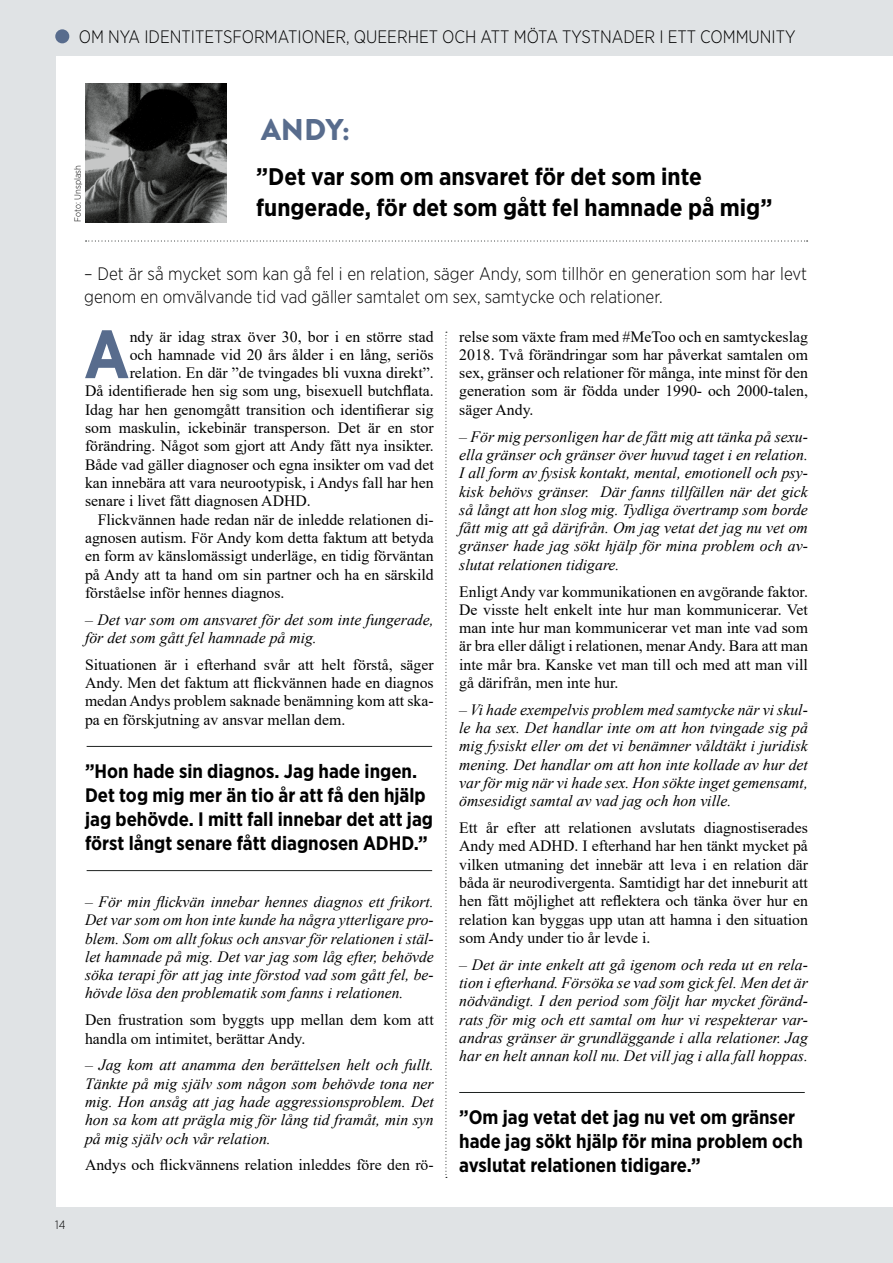
<style>
.page{position:relative;width:893px;height:1263px;background:#fff}
.page>*{position:absolute;margin:0;border:0;box-sizing:border-box;transform-origin:0 0}
.Brödtext_times{font:700 68.1px "Gotham Narrow";color:#586c8d}
.Rubrik_1{font:900 30px "Brandon Grotesque";color:#586c8d}
.t1{font:700 24px/31.5px "Gotham Narrow";color:#000}
.citat_stort{font:700 19.5px/24px "Gotham Narrow";color:#000}
.Inledning_Ingress{font:300 18px/22.5px "Gotham Narrow";color:#000}
.Inledning_Ingress-2{font:300 18px "Gotham Narrow";color:#000;scale:.96 1}
.Brödtext_times-2{font:15.75px/18.3px "Times New Roman";color:#000;text-align:justify}
.brödtext_kursiv{font:italic 15.75px/18.3px "Times New Roman";color:#000;text-align:justify}
.Brödtext_times_med_indrag{font:15.75px/18.3px "Times New Roman";color:#000;text-align:justify}
.t2{font:300 12px "Gotham Narrow";color:#000}
.t3{font:300 9px "Gotham Narrow";color:#000}
</style>
<div class="page">
<div style="left:0;top:0;width:893px;height:55px;background:#e0e3e5"></div>
<div style="left:0;top:0;width:55px;height:1263px;background:#e0e3e5"></div>
<div style="left:0;top:1208px;width:893px;height:55px;background:#e0e3e5"></div>
<img style="left:85px;top:84px;width:142px;height:138px">
<svg style="left:86px;top:240px;width:722px;height:2px"></svg>
<hr style="left:87px;top:746px;width:345px;height:1px;background:#1e2221">
<hr style="left:459px;top:1092px;width:346px;height:1px;background:#1e2221">
<hr style="left:87px;top:870px;width:345px;height:1px;background:#1e2221">
<svg style="left:445px;top:332px;width:2px;height:846px"></svg>
<div style="left:55px;top:29px;width:14px;height:14px;background:#586c8d;border-radius:50%"></div>
<p class="Inledning_Ingress-2" style="left:79px;top:26px;width:748px">OM NYA IDENTITETSFORMATIONER, QUEERHET OCH ATT MÖTA TYSTNADER I ETT COMMUNITY</p>
<p class="t3" style="left:72px;top:222px;width:58px;rotate:-90deg">Foto: Unsplash</p>
<h1 class="Rubrik_1" style="left:261px;top:108px;width:90px">ANDY:</h1>
<p class="t1" style="left:256px;top:161px;width:518px">”Det var som om ansvaret för det som inte fungerade, för det som gått fel hamnade på mig”</p>
<p class="Inledning_Ingress" style="left:84px;top:262px;width:724px">– Det är så mycket som kan gå fel i en relation, säger Andy, som tillhör en generation som har levt genom en omvälvande tid vad gäller samtalet om sex, samtycke och relationer.</p>
<p class="Brödtext_times" style="left:84px;top:310px;width:47px">A</p>
<p class="Brödtext_times-2" style="left:130px;top:327px;width:306px">ndy är idag strax över 30, bor i en större stad</p>
<p class="Brödtext_times-2" style="left:459px;top:327px;width:350px">relse som växte fram med #MeToo och en samtyckeslag 2018. Två förändringar som har påverkat samtalen om sex, gränser och relationer för många, inte minst för den generation som är födda under 1990- och 2000-talen, säger Andy.</p>
<p class="brödtext_kursiv" style="left:459px;top:427px;width:350px">– För mig personligen har de fått mig att tänka på sexu&shy;ella gränser och gränser över huvud taget i en relation.<br>I all form av fysisk kontakt, mental, emotionell och psy&shy;kisk behövs gränser. Där fanns tillfällen när det gick så långt att hon slog mig. Tydliga övertramp som borde fått mig att gå därifrån. Om jag vetat det jag nu vet om gränser hade jag sökt hjälp för mina problem och av&shy;slutat relationen tidigare.</p>
<p class="Brödtext_times-2" style="left:459px;top:582px;width:350px">Enligt Andy var kommunikationen en avgörande faktor.<br>De visste helt enkelt inte hur man kommunicerar. Vet man inte hur man kommunicerar vet man inte vad som är bra eller dåligt i relationen, menar Andy. Bara att man inte mår bra. Kanske vet man till och med att man vill gå därifrån, men inte hur.</p>
<p class="brödtext_kursiv" style="left:459px;top:700px;width:350px">– Vi hade exempelvis problem med samtycke när vi skul&shy;le ha sex. Det handlar inte om att hon tvingade sig på mig fysiskt eller om det vi benämner våldtäkt i juridisk mening. Det handlar om att hon inte kollade av hur det var för mig när vi hade sex. Hon sökte inget gemensamt, ömsesidigt samtal av vad jag och hon ville.</p>
<p class="Brödtext_times-2" style="left:459px;top:818px;width:350px">Ett år efter att relationen avslutats diagnostiserades Andy med ADHD. I efterhand har hen tänkt mycket på vilken utmaning det innebär att leva i en relation där båda är neurodivergenta. Samtidigt har det inneburit att hen fått möjlighet att reflektera och tänka över hur en relation kan byggas upp utan att hamna i den situation som Andy under tio år levde i.</p>
<p class="brödtext_kursiv" style="left:459px;top:955px;width:350px">– Det är inte enkelt att gå igenom och reda ut en rela&shy;tion i efterhand. Försöka se vad som gick fel. Men det är nödvändigt. I den period som följt har mycket föränd&shy;rats för mig och ett samtal om hur vi respekterar var&shy;andras gränser är grundläggande i alla relationer. Jag har en helt annan koll nu. Det vill jag i alla fall hoppas.</p>
<p class="Brödtext_times-2" style="left:130px;top:345px;width:305px">och hamnade vid 20 års ålder i en lång, seriös</p>
<p class="Brödtext_times-2" style="left:130px;top:363px;width:305px">relation. En där ”de tvingades bli vuxna direkt”.</p>
<p class="Brödtext_times-2" style="left:85px;top:381px;width:350px">Då identifierade hen sig som ung, bisexuell butchflata.</p>
<p class="Brödtext_times-2" style="left:85px;top:400px;width:350px">Idag har hen genomgått transition och identifierar sig</p>
<p class="Brödtext_times-2" style="left:85px;top:418px;width:350px">som maskulin, ickebinär transperson. Det är en stor</p>
<p class="Brödtext_times-2" style="left:85px;top:436px;width:350px">förändring. Något som gjort att Andy fått nya insikter.</p>
<p class="Brödtext_times-2" style="left:85px;top:455px;width:350px">Både vad gäller diagnoser och egna insikter om vad det</p>
<p class="Brödtext_times-2" style="left:85px;top:473px;width:350px">kan innebära att vara neurootypisk, i Andys fall har hen</p>
<p class="Brödtext_times-2" style="left:85px;top:491px;width:227px">senare i livet fått diagnosen ADHD.</p>
<p class="Brödtext_times_med_indrag" style="left:85px;top:510px;width:350px;text-indent:13px">Flickvännen hade redan när de inledde relationen di&shy;agnosen autism. För Andy kom detta faktum att betyda en form av känslomässigt underläge, en tidig förväntan på Andy att ta hand om sin partner och ha en särskild förståelse inför hennes diagnos.</p>
<p class="brödtext_kursiv" style="left:85px;top:610px;width:350px">– Det var som om ansvaret för det som inte fungerade, för det som gått fel hamnade på mig.</p>
<p class="Brödtext_times-2" style="left:85px;top:655px;width:350px">Situationen är i efterhand svår att helt förstå, säger Andy. Men det faktum att flickvännen hade en diagnos medan Andys problem saknade benämning kom att ska&shy;pa en förskjutning av ansvar mellan dem.</p>
<p class="citat_stort" style="left:85px;top:759px;width:350px">”Hon hade sin diagnos. Jag hade ingen.<br>Det tog mig mer än tio år att få den hjälp jag behövde. I mitt fall innebar det att jag först långt senare fått diagnosen ADHD.”</p>
<p class="brödtext_kursiv" style="left:85px;top:892px;width:350px">– För min flickvän innebar hennes diagnos ett frikort.<br>Det var som om hon inte kunde ha några ytterligare pro&shy;blem. Som om allt fokus och ansvar för relationen i stäl&shy;let hamnade på mig. Det var jag som låg efter, behövde söka terapi för att jag inte förstod vad som gått fel, be&shy;hövde lösa den problematik som fanns i relationen.</p>
<p class="Brödtext_times-2" style="left:85px;top:1010px;width:350px">Den frustration som byggts upp mellan dem kom att handla om intimitet, berättar Andy.</p>
<p class="brödtext_kursiv" style="left:85px;top:1055px;width:350px">– Jag kom att anamma den berättelsen helt och fullt.<br>Tänkte på mig själv som någon som behövde tona ner mig. Hon ansåg att jag hade aggressionsproblem. Det hon sa kom att prägla mig för lång tid framåt, min syn på mig själv och vår relation.</p>
<p class="Brödtext_times-2" style="left:85px;top:1155px;width:350px">Andys och flickvännens relation inleddes före den rö-</p>
<p class="citat_stort" style="left:459px;top:1104px;width:345px">”Om jag vetat det jag nu vet om gränser hade jag sökt hjälp för mina problem och avslutat relationen tidigare.”</p>
<p class="t2" style="left:55px;top:1217px;width:12px">14</p>
</div>
